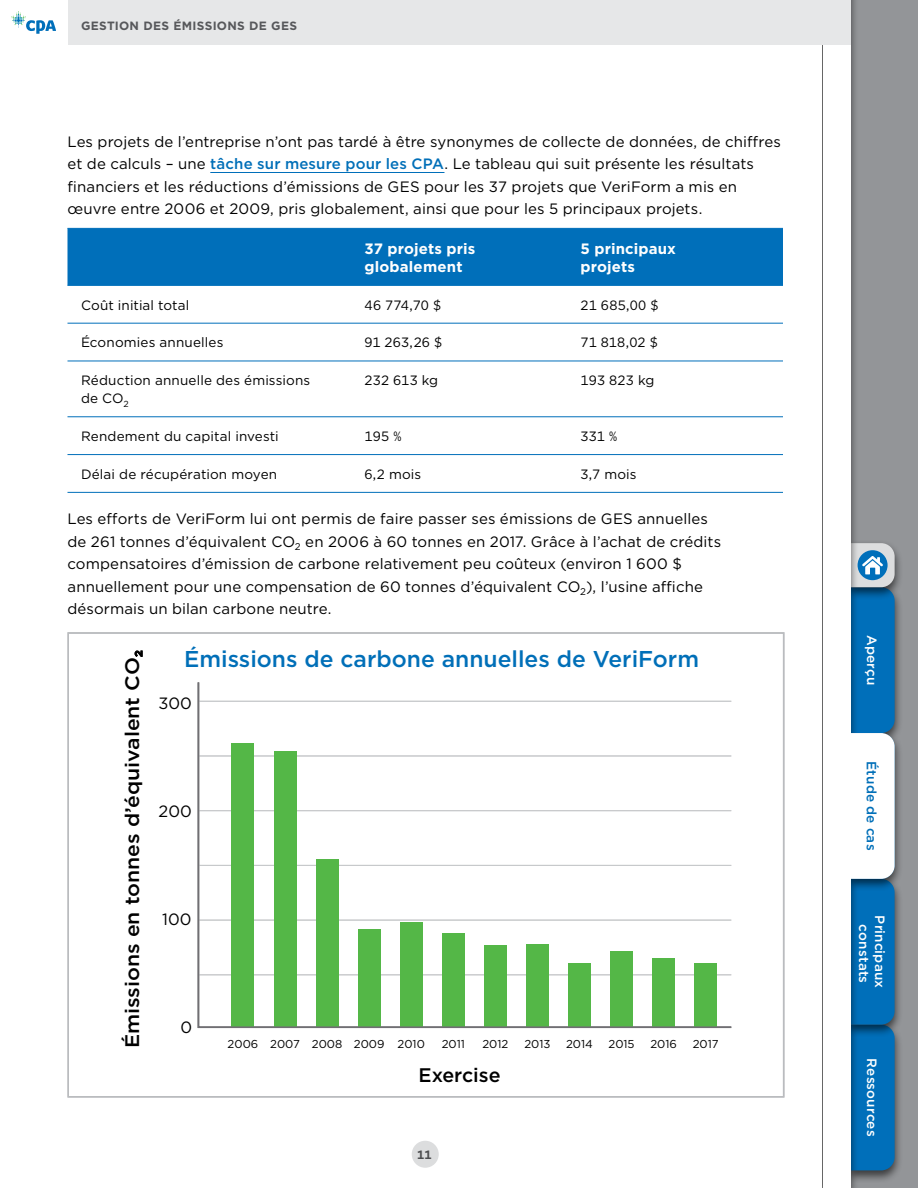
<style>
.page{position:relative;width:918px;height:1188px;background:#fff}
.page>*{position:absolute;margin:0;border:0;box-sizing:border-box;transform-origin:0 0}
.t1{font:500 22.95px "Gotham";color:#006fb8}
.t2{font:500 19.65px "Gotham";color:#000;scale:1.08 1}
.t3{font:500 19.65px "Gotham";color:#000}
.t4{font:16.35px "Gotham";color:#000}
.t5{font:15px/22.5px "Gotham";letter-spacing:.005em;color:#000}
.t6{font:700 15px/18px "Gotham";letter-spacing:.01em;color:#fefefe}
.t7{font:13.5px/18px "Gotham";letter-spacing:.01em;color:#000}
.t8{font:500 13.5px/16.2px "Gotham";letter-spacing:.01em;color:#fefefe;text-align:center}
.t9{font:500 13.5px "Gotham";letter-spacing:.015em;color:#006fb8}
.t10{font:700 12px "Gotham";letter-spacing:.025em;color:#57585b}
.t11{font:700 12px "Gotham";color:#4c4d4f}
.t12{font:11.4px "Gotham";color:#000}
.s1{font-weight:500;color:#006fb8}
</style>
<div class="page">
<div style="left:850px;top:0;width:68px;height:1188px;background:#939598"></div>
<div style="left:842px;top:1021px;width:61px;height:162px;background:#000;opacity:.6"></div>
<div style="left:842px;top:875px;width:61px;height:162px;background:#000;opacity:.6"></div>
<div style="left:842px;top:729px;width:61px;height:162px;background:#000;opacity:.6"></div>
<div style="left:842px;top:584px;width:61px;height:162px;background:#000;opacity:.6"></div>
<div style="left:842px;top:540px;width:61px;height:60px;background:#000;opacity:.6"></div>
<div style="left:823px;top:0;width:36px;height:1188px;background:#000;opacity:.6"></div>
<div style="left:823px;top:0;width:27px;height:1188px;background:#fff"></div>
<svg style="left:850px;top:543px;width:45px;height:627px"></svg>
<hr style="left:210px;top:172px;width:234px;height:1px;background:#006fba">
<div style="left:68px;top:229px;width:715px;height:56px;background:#006fba"></div>
<hr style="left:68px;top:228px;width:283px;height:1px;background:#006fba">
<hr style="left:351px;top:228px;width:216px;height:1px;background:#006fba">
<hr style="left:567px;top:228px;width:216px;height:1px;background:#006fba">
<hr style="left:68px;top:285px;width:283px;height:1px;background:#006fba">
<hr style="left:351px;top:285px;width:216px;height:1px;background:#006fba">
<hr style="left:567px;top:285px;width:216px;height:1px;background:#006fba">
<hr style="left:68px;top:323px;width:283px;height:1px;background:#006fba">
<hr style="left:351px;top:323px;width:216px;height:1px;background:#006fba">
<hr style="left:567px;top:323px;width:216px;height:1px;background:#006fba">
<hr style="left:68px;top:361px;width:283px;height:1px;background:#006fba">
<hr style="left:351px;top:361px;width:216px;height:1px;background:#006fba">
<hr style="left:567px;top:361px;width:216px;height:1px;background:#006fba">
<hr style="left:68px;top:416px;width:283px;height:1px;background:#006fba">
<hr style="left:351px;top:416px;width:216px;height:1px;background:#006fba">
<hr style="left:567px;top:416px;width:216px;height:1px;background:#006fba">
<hr style="left:68px;top:454px;width:283px;height:1px;background:#006fba">
<hr style="left:351px;top:454px;width:216px;height:1px;background:#006fba">
<hr style="left:567px;top:454px;width:216px;height:1px;background:#006fba">
<hr style="left:68px;top:492px;width:283px;height:1px;background:#006fba">
<hr style="left:351px;top:492px;width:216px;height:1px;background:#006fba">
<hr style="left:567px;top:492px;width:216px;height:1px;background:#006fba">
<div style="left:68px;top:0;width:783px;height:45px;background:#e6e7e8"></div>
<svg style="left:12px;top:11px;width:44px;height:23px"></svg>
<div style="left:412px;top:1141px;width:27px;height:27px;background:#dcddde;border-radius:50%"></div>
<svg style="left:197px;top:682px;width:535px;height:347px"></svg>
<svg style="left:135px;top:650px;width:8px;height:7px"></svg>
<div style="left:68px;top:632px;width:716px;height:466px;border:2px solid #babcbf"></div>
<p class="t10" style="left:81px;top:18px;width:218px">GESTION DES ÉMISSIONS DE GES</p>
<p class="t5" style="left:68px;top:130px;width:715px">Les projets de l’entreprise n’ont pas tardé à être synonymes de collecte de données, de chiffres et de calculs – une <span class="s1">tâche sur mesure pour les CPA</span>. Le tableau qui suit présente les résultats financiers et les réductions d’émissions de GES pour les 37 projets que VeriForm a mis en œuvre entre 2006 et 2009, pris globalement, ainsi que pour les 5 principaux projets.</p>
<p class="t6" style="left:364px;top:239px;width:112px">37 projets pris globalement</p>
<p class="t6" style="left:580px;top:239px;width:97px">5 principaux projets</p>
<p class="t7" style="left:81px;top:296px;width:110px">Coût initial total</p>
<p class="t7" style="left:364px;top:296px;width:78px">46 774,70 $</p>
<p class="t7" style="left:580px;top:296px;width:80px">21 685,00 $</p>
<p class="t7" style="left:81px;top:333px;width:144px">Économies annuelles</p>
<p class="t7" style="left:364px;top:333px;width:79px">91 263,26 $</p>
<p class="t7" style="left:580px;top:333px;width:79px">71 818,02 $</p>
<p class="t7" style="left:81px;top:371px;width:231px">Réduction annuelle des émissions de CO<sub>2</sub></p>
<p class="t7" style="left:364px;top:371px;width:75px">232 613 kg</p>
<p class="t7" style="left:580px;top:371px;width:75px">193 823 kg</p>
<p class="t7" style="left:81px;top:427px;width:199px">Rendement du capital investi</p>
<p class="t7" style="left:364px;top:427px;width:38px">195 %</p>
<p class="t7" style="left:580px;top:427px;width:38px">331 %</p>
<p class="t7" style="left:81px;top:465px;width:198px">Délai de récupération moyen</p>
<p class="t7" style="left:364px;top:465px;width:58px">6,2 mois</p>
<p class="t7" style="left:580px;top:465px;width:58px">3,7 mois</p>
<p class="t5" style="left:67px;top:507px;width:655px">Les efforts de VeriForm lui ont permis de faire passer ses émissions de GES annuelles de 261 tonnes d’équivalent CO<sub>2</sub> en 2006 à 60 tonnes en 2017. Grâce à l’achat de crédits compensatoires d’émission de carbone relativement peu coûteux (environ 1 600 $ annuellement pour une compensation de 60 tonnes d’équivalent CO<sub>2</sub>), l’usine affiche désormais un bilan carbone neutre.</p>
<h2 class="t2" style="left:119px;top:1048px;width:370px;rotate:-90deg">Émissions en tonnes d’équivalent CO<sub>2</sub></h2>
<h1 class="t1" style="left:184px;top:644px;width:517px">Émissions de carbone annuelles de VeriForm</h1>
<p class="t4" style="left:159px;top:693px;width:35px">300</p>
<p class="t4" style="left:159px;top:801px;width:35px">200</p>
<p class="t4" style="left:162px;top:909px;width:31px">100</p>
<p class="t4" style="left:180px;top:1017px;width:13px">0</p>
<p class="t12" style="left:228px;top:1037px;width:199px">2006 2007 2008 2009 2010</p>
<p class="t12" style="left:442px;top:1037px;width:25px">2011</p>
<p class="t12" style="left:482px;top:1037px;width:27px">2012</p>
<p class="t12" style="left:524px;top:1037px;width:28px">2013</p>
<p class="t12" style="left:566px;top:1037px;width:28px">2014</p>
<p class="t12" style="left:609px;top:1037px;width:28px">2015</p>
<p class="t12" style="left:650px;top:1037px;width:28px">2016</p>
<p class="t12" style="left:693px;top:1037px;width:27px">2017</p>
<h2 class="t3" style="left:419px;top:1062px;width:83px">Exercise</h2>
<p class="t11" style="left:417px;top:1147px;width:16px">11</p>
<p class="t8" style="left:880px;top:635px;width:52px;rotate:90deg">Aperçu</p>
<p class="t9" style="left:880px;top:761px;width:91px;rotate:90deg">Étude de cas</p>
<p class="t8" style="left:888px;top:915px;width:74px;rotate:90deg">Principaux constats</p>
<p class="t8" style="left:880px;top:1058px;width:80px;rotate:90deg">Ressources</p>
</div>
